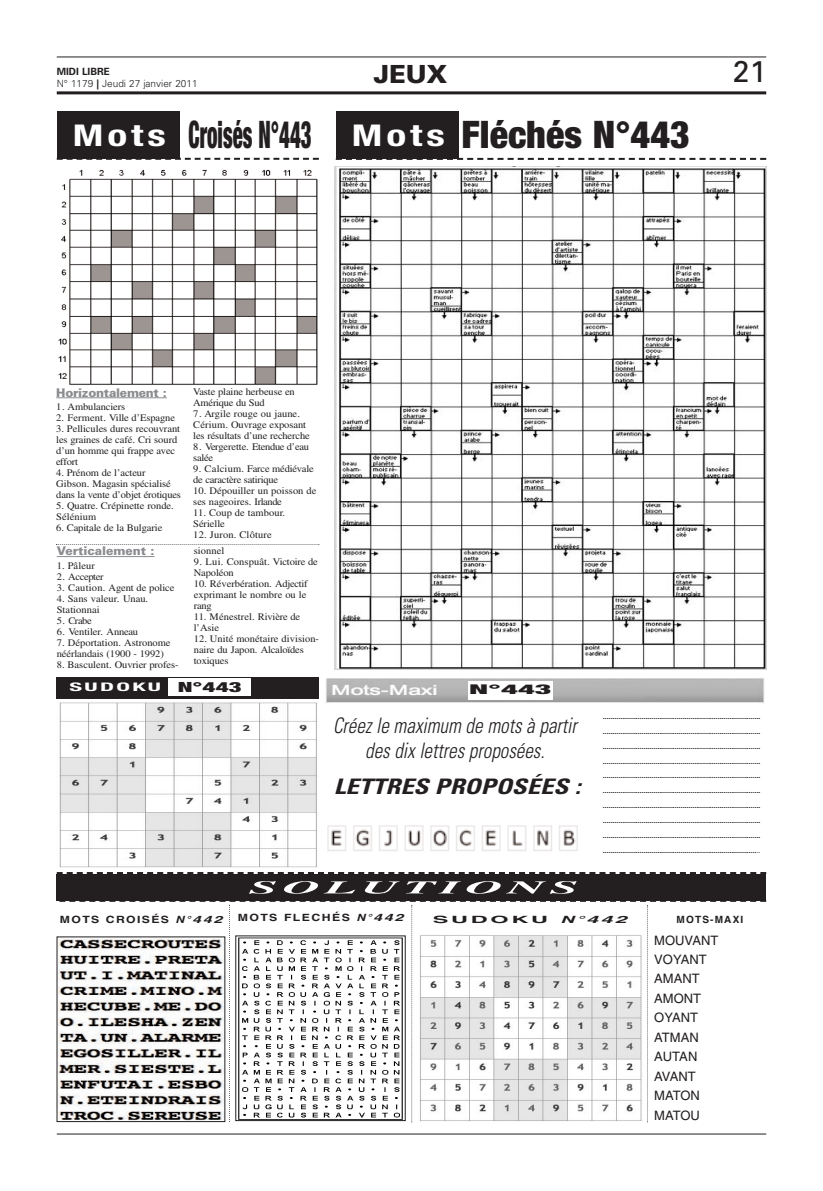
<style>
.page{position:relative;width:823px;height:1191px;background:#fff}
.page>*{position:absolute;margin:0;border:0;box-sizing:border-box;transform-origin:0 0}
.t1{font:900 condensed 38px "Helvetica Neue";color:#231f20;scale:.55 1}
.t2{font:900 condensed 38px "Helvetica Neue";color:#231f20}
.t3{font:30px "Univers";color:#231f20}
.t4{font:900 25px "Univers";color:#231f20}
.t5{font:italic 300 condensed 21.3px/25.6px "Univers";color:#231f20;text-align:center;scale:.9 1}
.t6{font:italic 700 condensed 21.3px "Univers";color:#231f20;scale:1.25 1}
.t7{font:italic 700 18px "Times";letter-spacing:.1em;color:#fff;scale:2.85 1}
.t8{font:900 condensed 14px "Helvetica Neue";color:#231f20;scale:1.78 1}
.t9{font:900 condensed 13.5px "Helvetica Neue";color:#231f20;scale:2.4 1}
.t10{font:13px/19.4px "Helvetica";color:#231f20}
.t11{font:900 12px "Univers";letter-spacing:-.02em;color:#8a8c8f}
.t12{font:900 12px "Univers";color:#8a8c8f}
.t13{font:700 condensed 11.8px "Helvetica Neue";letter-spacing:.095em;color:#fff;scale:2.07 1}
.t14{font:10px/11px "Times";letter-spacing:-.01em;color:#231f20;scale:1.05 1}
.t15{font:300 10px/12.2px "Univers";color:#231f20}
.t16{font:10px "Times";letter-spacing:.01em;color:#231f20;scale:1.05 1}
.t17{font:700 10px "Helvetica";letter-spacing:.11em;color:#231f20;scale:1.22 1}
.t18{font:700 10px "Helvetica";letter-spacing:.11em;color:#231f20;scale:1.23 1}
.t19{font:700 10px "Helvetica";letter-spacing:.11em;color:#231f20;scale:2.35 1}
.t20{font:10px "Times";letter-spacing:-.03em;color:#231f20;scale:1.05 1}
.t21{font:700 10px "Helvetica";letter-spacing:.11em;color:#231f20}
.t22{font:700 7px/14.8px "Helvetica";color:#231f20;text-align:justify}
.s1{font-weight:700}
.s2{font-weight:900}
.s3{font-weight:700;font-size:30px;color:#fff}
.s4{font-weight:400}
.s5{font-style:italic}
</style>
<div class="page">
<hr style="left:57px;top:1133px;width:708px;height:1px;background:#231f20">
<hr style="left:57px;top:57px;width:708px;height:1px;background:#231f20">
<hr style="left:57px;top:91px;width:708px;height:3px;background:#231f20">
<div style="left:57px;top:111px;width:122px;height:48px;background:#231f20"></div>
<div style="left:57px;top:677px;width:261px;height:22px;background:#231f20"></div>
<svg style="left:57px;top:158px;width:261px;height:2px"></svg>
<div style="left:335px;top:111px;width:123px;height:48px;background:#231f20"></div>
<svg style="left:335px;top:158px;width:430px;height:2px"></svg>
<svg style="left:57px;top:872px;width:708px;height:2px"></svg>
<img style="left:58px;top:169px;width:260px;height:216px">
<img style="left:59px;top:702px;width:258px;height:165px">
<hr style="left:56px;top:397px;width:111px;height:1px;background:#8a8c8f">
<hr style="left:65px;top:556px;width:89px;height:1px;background:#8a8c8f">
<div style="left:168px;top:678px;width:83px;height:18px;background:#fff"></div>
<div style="left:57px;top:874px;width:708px;height:26px;background:#231f20"></div>
<svg style="left:56px;top:544px;width:263px;height:1px"></svg>
<img style="left:326px;top:678px;width:438px;height:25px">
<img style="left:327px;top:825px;width:251px;height:26px">
<div style="left:468px;top:681px;width:84px;height:18px;background:#fff"></div>
<img style="left:334px;top:167px;width:431px;height:502px">
<svg style="left:59px;top:900px;width:706px;height:222px"></svg>
<p class="t15" style="left:57px;top:66px;width:142px"><span class="s1">MIDI LIBRE<br></span>N° 1179 <span class="s2">|</span> Jeudi 27 janvier 2011</p>
<h3 class="t4" style="left:373px;top:65px;width:75px">JEUX</h3>
<h2 class="t3" style="left:732px;top:61px;width:35px">21</h2>
<h1 class="t1" style="left:73px;top:111px;width:436px"><span class="s3">Mots</span> Croisés N°443</h1>
<h1 class="t2" style="left:351px;top:111px;width:339px"><span class="s3">Mots</span> Fléchés N°443</h1>
<p class="t11" style="left:56px;top:388px;width:112px">Horizontalement :</p>
<p class="t14" style="left:56px;top:402px;width:67px">1. Ambulanciers</p>
<p class="t14" style="left:56px;top:413px;width:115px">2. Ferment. Ville d’Espagne</p>
<p class="t14" style="left:56px;top:424px;width:119px">3. Pellicules dures recouvrant les graines de café. Cri sourd d’un homme qui frappe avec effort</p>
<p class="t14" style="left:56px;top:468px;width:120px">4. Prénom de l’acteur<br>Gibson. Magasin spécialisé dans la vente d’objet érotiques</p>
<p class="t14" style="left:56px;top:501px;width:113px">5. Quatre. Crépinette ronde.<br>Sélénium</p>
<p class="t14" style="left:56px;top:523px;width:102px">6. Capitale de la Bulgarie</p>
<p class="t14" style="left:193px;top:387px;width:98px">Vaste plaine herbeuse en<br>Amérique du Sud</p>
<p class="t14" style="left:193px;top:409px;width:112px">7. Argile rouge ou jaune.<br>Cérium. Ouvrage exposant les résultats d’une recherche</p>
<p class="t14" style="left:193px;top:442px;width:112px">8. Vergerette. Etendue d’eau salée</p>
<p class="t14" style="left:193px;top:464px;width:116px">9. Calcium. Farce médiévale de caractère satirique</p>
<p class="t14" style="left:193px;top:486px;width:119px">10. Dépouiller un poisson de ses nageoires. Irlande</p>
<p class="t14" style="left:193px;top:508px;width:89px">11. Coup de tambour.<br>Sérielle</p>
<p class="t16" style="left:193px;top:531px;width:76px">12. Juron. Clôture</p>
<p class="t12" style="left:57px;top:547px;width:99px">Verticalement :</p>
<p class="t14" style="left:57px;top:561px;width:38px">1. Pâleur</p>
<p class="t20" style="left:57px;top:573px;width:46px">2. Accepter</p>
<p class="t14" style="left:57px;top:583px;width:113px">3. Caution. Agent de police</p>
<p class="t14" style="left:57px;top:594px;width:89px">4. Sans valeur. Unau.<br>Stationnai</p>
<p class="t14" style="left:57px;top:616px;width:35px">5. Crabe</p>
<p class="t14" style="left:57px;top:627px;width:79px">6. Ventiler. Anneau</p>
<p class="t14" style="left:57px;top:638px;width:110px">7. Déportation. Astronome néérlandais (1900 - 1992)</p>
<p class="t14" style="left:57px;top:660px;width:117px">8. Basculent. Ouvrier profes-</p>
<p class="t14" style="left:194px;top:546px;width:30px">sionnel</p>
<p class="t14" style="left:194px;top:557px;width:119px">9. Lui. Conspuât. Victoire de<br>Napoléon</p>
<p class="t14" style="left:194px;top:579px;width:110px;text-align:justify">10. Réverbération. Adjectif exprimant le nombre ou le rang</p>
<p class="t14" style="left:194px;top:612px;width:103px">11. Ménestrel. Rivière de l’Asie</p>
<p class="t14" style="left:194px;top:634px;width:121px">12. Unité monétaire division&shy;naire du Japon. Alcaloïdes toxiques</p>
<h3 class="t8" style="left:178px;top:678px;width:37px">N°443</h3>
<p class="t13" style="left:69px;top:679px;width:46px">SUDOKU</p>
<h3 class="t9" style="left:469px;top:681px;width:36px">N°443</h3>
<h3 class="t5" style="left:333px;top:714px;width:272px">Créez le maximum de mots à partir des dix lettres proposées.</h3>
<h3 class="t6" style="left:333px;top:778px;width:199px">LETTRES PROPOSÉES :</h3>
<h3 class="t7" style="left:249px;top:881px;width:117px">SOLUTIONS</h3>
<p class="t22" style="left:602px;top:709px;width:159px">................................................................................. ................................................................................. ................................................................................. ................................................................................. ................................................................................. ................................................................................. ................................................................................. ................................................................................. ................................................................................. ...............................................................................<span class="s4">..</span></p>
<p class="t18" style="left:237px;top:914px;width:136px">MOTS FLECHÉS <span class="s5">N°442</span></p>
<p class="t21" style="left:676px;top:915px;width:68px">MOTS-MAXI</p>
<h3 class="t10" style="left:654px;top:931px;width:66px">MOUVANT<br>VOYANT<br>AMANT<br>AMONT<br>OYANT<br>ATMAN<br>AUTAN<br>AVANT<br>MATON<br>MATOU</h3>
<p class="t17" style="left:60px;top:915px;width:134px">MOTS CROISÉS <span class="s5">N°442</span></p>
<p class="t19" style="left:432px;top:915px;width:84px">SUDOKU <span class="s5">N°442</span></p>
</div>
